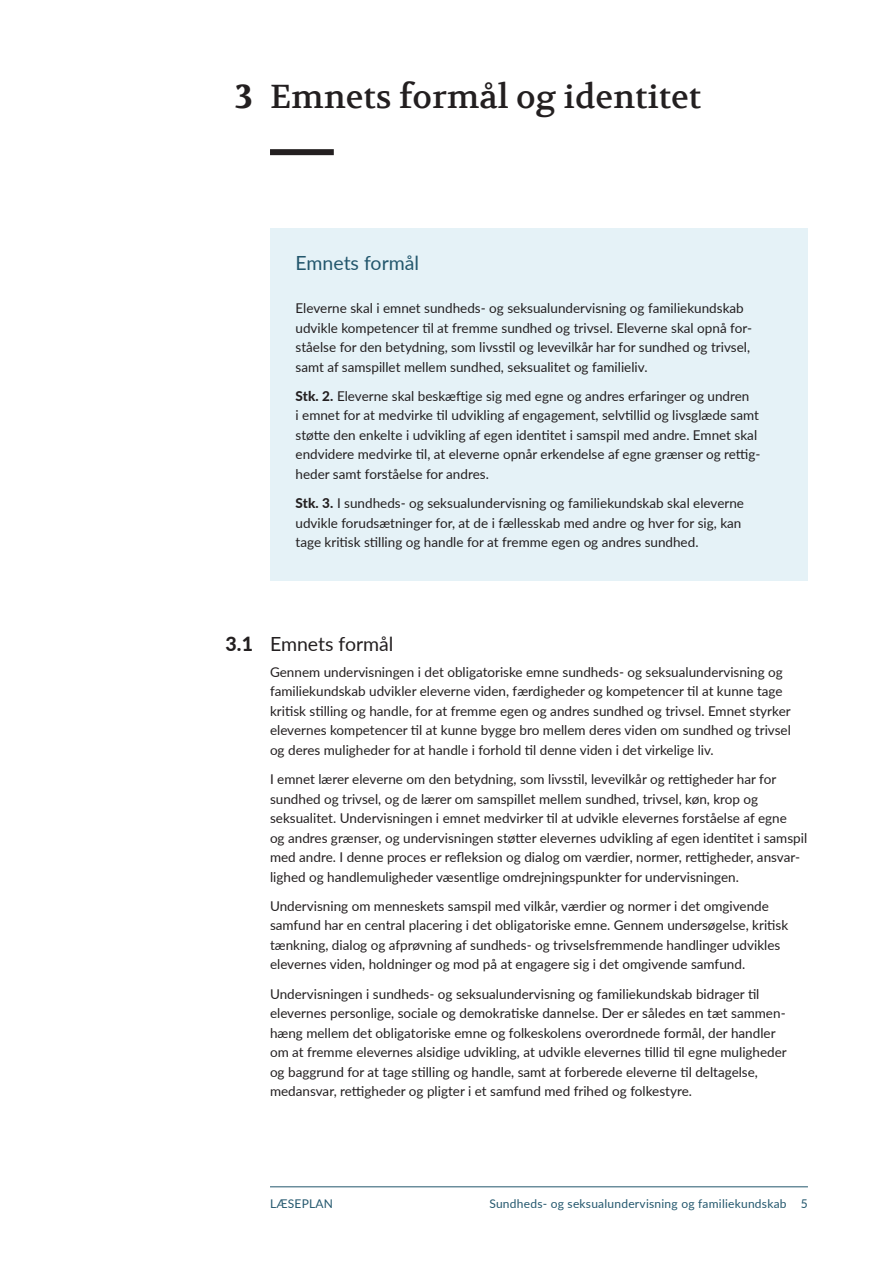
<style>
.page{position:relative;width:893px;height:1263px;background:#fff}
.page>*{position:absolute;margin:0;border:0;box-sizing:border-box;transform-origin:0 0}
.t1{font:33px "Volkhov";color:#231f20}
.t2{font:700 33px "Volkhov";color:#231f20}
.t3{font:19.5px "Lato";color:#23576d}
.t4{font:19.5px "Lato";color:#231f20}
.t5{font:800 19.5px "Lato";color:#231f20}
.t6{font:13.5px/19.5px "Lato";color:#231f20}
.t7{font:12px "Lato";letter-spacing:.02em;color:#23576d}
.s1{font-weight:800}
</style>
<div class="page">
<div style="left:270px;top:149px;width:64px;height:6px;background:#231f20"></div>
<div style="left:270px;top:228px;width:538px;height:353px;background:#e5f2f7"></div>
<hr style="left:270px;top:1186px;width:538px;height:1px;background:#23576d">
<h2 class="t2" style="left:235px;top:77px;width:20px">3</h2>
<h2 class="t1" style="left:270px;top:76px;width:433px">Emnets formål og identitet</h2>
<p class="t3" style="left:296px;top:249px;width:125px">Emnets formål</p>
<p class="t6" style="left:296px;top:298px;width:456px">Eleverne skal i emnet sundheds- og seksualundervisning og familiekundskab udvikle kompetencer til at fremme sundhed og trivsel. Eleverne skal opnå for&shy;ståelse for den betydning, som livsstil og levevilkår har for sundhed og trivsel, samt af samspillet mellem sundhed, seksualitet og familieliv.</p>
<p class="t6" style="left:296px;top:386px;width:465px"><span class="s1">Stk. 2.</span> Eleverne skal beskæftige sig med egne og andres erfaringer og undren<br>i emnet for at medvirke til udvikling af engagement, selvtillid og livsglæde samt støtte den enkelte i udvikling af egen identitet i samspil med andre. Emnet skal endvidere medvirke til, at eleverne opnår erkendelse af egne grænser og rettig&shy;heder samt forståelse for andres.</p>
<p class="t6" style="left:296px;top:493px;width:450px"><span class="s1">Stk. 3.</span> I sundheds- og seksualundervisning og familiekundskab skal eleverne udvikle forudsætninger for, at de i fællesskab med andre og hver for sig, kan tage kritisk stilling og handle for at fremme egen og andres sundhed.</p>
<h3 class="t5" style="left:225px;top:630px;width:29px">3.1</h3>
<h3 class="t4" style="left:270px;top:630px;width:125px">Emnets formål</h3>
<p class="t6" style="left:270px;top:662px;width:522px">Gennem undervisningen i det obligatoriske emne sundheds- og seksualundervisning og familiekundskab udvikler eleverne viden, færdigheder og kompetencer til at kunne tage kritisk stilling og handle, for at fremme egen og andres sundhed og trivsel. Emnet styrker elevernes kompetencer til at kunne bygge bro mellem deres viden om sundhed og trivsel og deres muligheder for at handle i forhold til denne viden i det virkelige liv.</p>
<p class="t6" style="left:270px;top:769px;width:539px">I emnet lærer eleverne om den betydning, som livsstil, levevilkår og rettigheder har for sundhed og trivsel, og de lærer om samspillet mellem sundhed, trivsel, køn, krop og seksualitet. Undervisningen i emnet medvirker til at udvikle elevernes forståelse af egne<br>og andres grænser, og undervisningen støtter elevernes udvikling af egen identitet i samspil med andre. I denne proces er refleksion og dialog om værdier, normer, rettigheder, ansvar&shy;lighed og handlemuligheder væsentlige omdrejningspunkter for undervisningen.</p>
<p class="t6" style="left:270px;top:896px;width:520px">Undervisning om menneskets samspil med vilkår, værdier og normer i det omgivende samfund har en central placering i det obligatoriske emne. Gennem undersøgelse, kritisk tænkning, dialog og afprøvning af sundheds- og trivselsfremmende handlinger udvikles elevernes viden, holdninger og mod på at engagere sig i det omgivende samfund.</p>
<p class="t6" style="left:270px;top:983px;width:518px">Undervisningen i sundheds- og seksualundervisning og familiekundskab bidrager til elevernes personlige, sociale og demokratiske dannelse. Der er således en tæt sammen&shy;hæng mellem det obligatoriske emne og folkeskolens overordnede formål, der handler om at fremme elevernes alsidige udvikling, at udvikle elevernes tillid til egne muligheder og baggrund for at tage stilling og handle, samt at forberede eleverne til deltagelse, medansvar, rettigheder og pligter i et samfund med frihed og folkestyre.</p>
<p class="t7" style="left:270px;top:1195px;width:65px">LÆSEPLAN</p>
<p class="t7" style="left:489px;top:1195px;width:320px">Sundheds- og seksualundervisning og familiekundskab 5</p>
</div>
